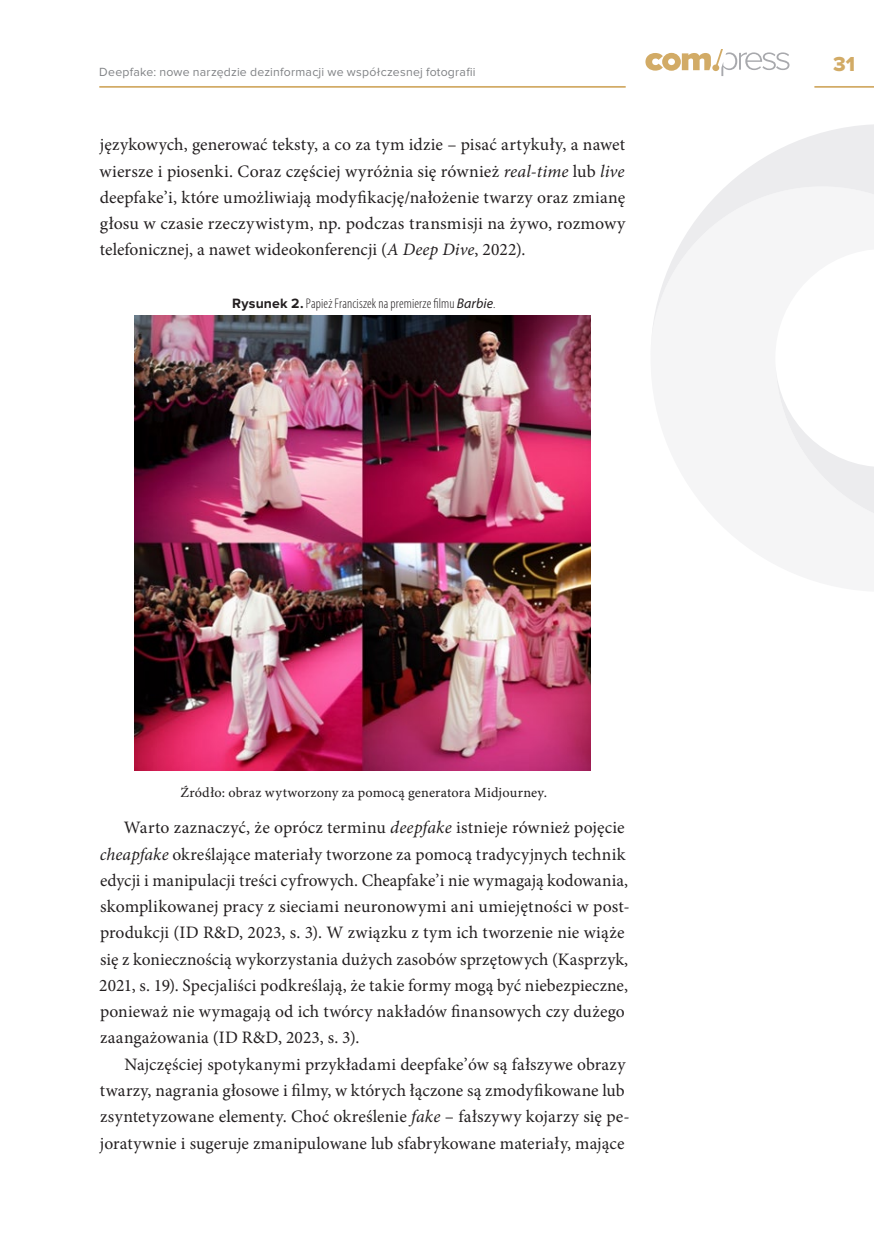
<style>
.page{position:relative;width:874px;height:1241px;background:#fff}
.page>*{position:absolute;margin:0;border:0;box-sizing:border-box;transform-origin:0 0}
.t1{font:21px "Proxima Nova Extrabld";color:#d2ab66}
.bodytext{font:17.5px/26.2px "Minion Pro";letter-spacing:.005em;color:#231f20}
.SOURCE_caption{font:14px "Minion Pro Capt";letter-spacing:.01em;color:#231f20}
.RYSUNEK_CAPTION{font:300 condensed 14px "Myriad Pro";letter-spacing:.01em;color:#231f20}
.t2{font:12.25px "Proxima Nova";letter-spacing:.02em;color:#808285}
.s1{font-style:italic}
.s2{font-family:"Proxima Nova";font-weight:700;font-stretch:normal}
.s3{font-weight:400;font-style:italic;font-stretch:normal}
</style>
<div class="page">
<svg style="left:651px;top:124px;width:222px;height:389px;fill:#f5f5f6"></svg>
<img style="left:135px;top:316px;width:454px;height:454px">
<hr style="left:814px;top:86px;width:59px;height:2px;background:#d2ab66">
<hr style="left:99px;top:86px;width:526px;height:2px;background:#d2ab66">
<svg style="left:645px;top:49px;width:144px;height:27px"></svg>
<p class="t2" style="left:99px;top:66px;width:377px">Deepfake: nowe narzędzie dezinformacji we współczesnej fotografii</p>
<p class="bodytext" style="left:99px;top:132px;width:527px;text-align:justify">językowych, generować teksty, a co za tym idzie – pisać artykuły, a nawet wiersze i piosenki. Coraz częściej wyróżnia się również <span class="s1">real-time</span> lub <span class="s1">live </span>deepfake’i, które umożliwiają modyfikację/nałożenie twarzy oraz zmianę głosu w czasie rzeczywistym, np. podczas transmisji na żywo, rozmowy telefonicznej, a nawet wideokonferencji (<span class="s1">A Deep Dive</span>, 2022).</p>
<p class="RYSUNEK_CAPTION" style="left:232px;top:296px;width:265px"><span class="s2">Rysunek 2.</span>Papież Franciszek napremierze filmu <span class="s3">Barbie</span>.</p>
<p class="SOURCE_caption" style="left:180px;top:784px;width:368px">Źródło: obraz wytworzony za pomocą generatora Midjourney.</p>
<p class="bodytext" style="left:99px;top:814px;width:532px;text-indent:25px">Warto zaznaczyć, że oprócz terminu <span class="s1">deepfake</span> istnieje również pojęcie <span class="s1">cheapfake</span> określające materiały tworzone za pomocą tradycyjnych technik edycji i manipulacji treści cyfrowych. Cheapfake’i nie wymagają kodowania, skomplikowanej pracy z sieciami neuronowymi ani umiejętności w post&shy;produkcji (ID R&amp;D, 2023, s. 3). W związku z tym ich tworzenie nie wiąże się z koniecznością wykorzystania dużych zasobów sprzętowych (Kasprzyk, 2021, s. 19). Specjaliści podkreślają, że takie formy mogą być niebezpieczne, ponieważ nie wymagają od ich twórcy nakładów finansowych czy dużego zaangażowania (ID R&amp;D, 2023, s. 3).</p>
<p class="bodytext" style="left:100px;top:1050px;width:531px;text-indent:25px">Najczęściej spotykanymi przykładami deepfake’ów są fałszywe obrazy twarzy, nagrania głosowe i filmy, w których łączone są zmodyfikowane lub zsyntetyzowane elementy. Choć określenie <span class="s1">fake</span> – fałszywy kojarzy się pe&shy;joratywnie i sugeruje zmanipulowane lub sfabrykowane materiały, mające</p>
<p class="t1" style="left:832px;top:54px;width:23px">31</p>
</div>
